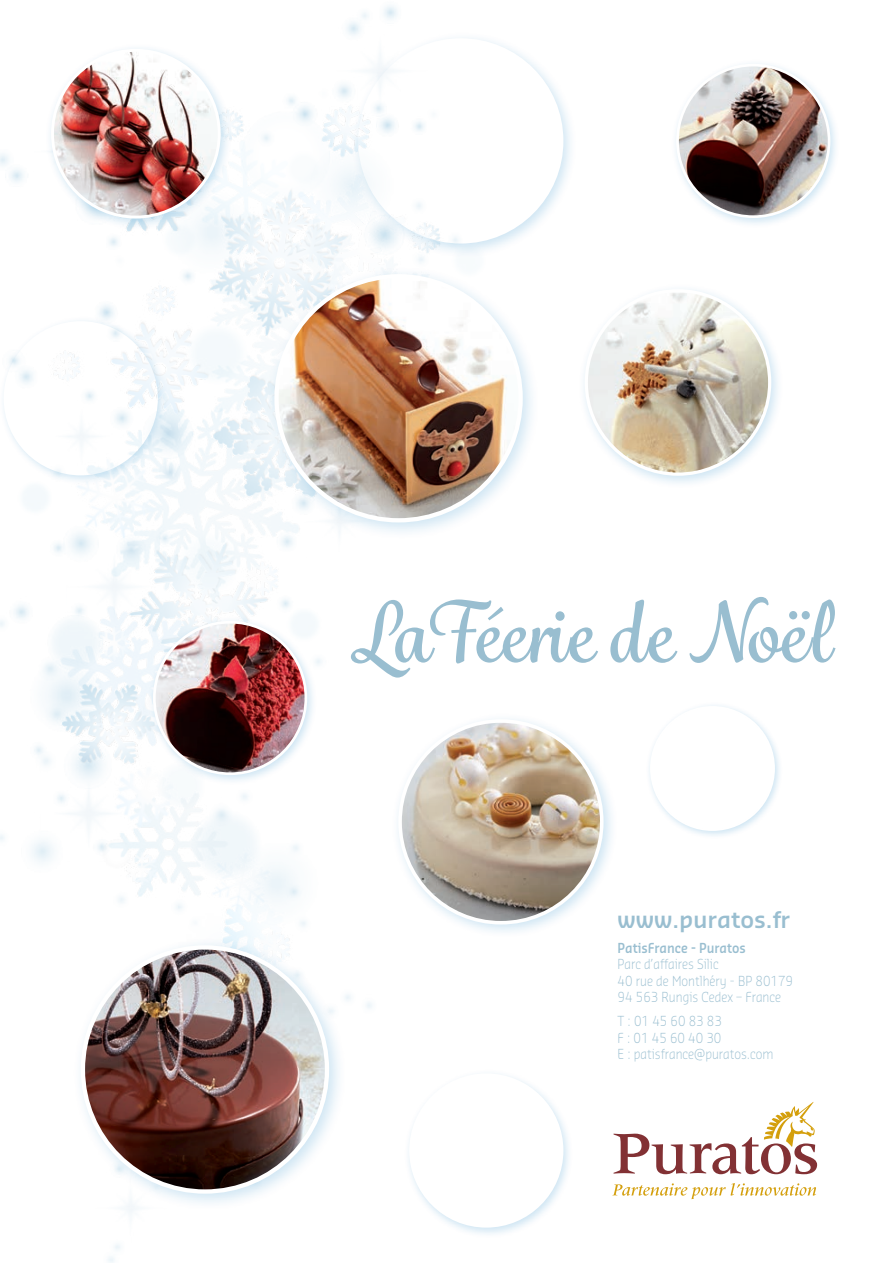
<style>
.page{position:relative;width:893px;height:1263px;background:#fff}
.page>*{position:absolute;margin:0;border:0;box-sizing:border-box;transform-origin:0 0}
.t1{font:700 81px "Grafolita Script";color:#99bed0}
.t2{font:600 22.5px "Sansa Std";color:#99bed0}
.t3{font:300 13.5px/16.2px "Sansa Std";color:#99bed0;scale:.89 1}
.s1{font-weight:600}
</style>
<div class="page">
<div style="left:646px;top:702px;width:137px;height:137px;background:#0079c2;opacity:.2"></div>
<div style="left:651px;top:707px;width:123px;height:123px;background:#fff;border-radius:50%"></div>
<img style="left:0;top:6px;width:664px;height:1257px">
<div style="left:671px;top:59px;width:170px;height:170px;background:#0079c2;opacity:.2"></div>
<img style="left:677px;top:65px;width:152px;height:152px;border-radius:76px">
<div style="left:676px;top:64px;width:154px;height:154px;border:3px solid #fff;border-radius:50%"></div>
<div style="left:45px;top:43px;width:188px;height:187px;background:#0079c2;opacity:.2"></div>
<img style="left:52px;top:50px;width:167px;height:167px;border-radius:83px">
<div style="left:265px;top:265px;width:275px;height:275px;background:#0079c2;opacity:.2"></div>
<img style="left:277px;top:276px;width:244px;height:244px;border-radius:122px">
<div style="left:391px;top:712px;width:227px;height:227px;background:#0079c2;opacity:.2"></div>
<img style="left:400px;top:721px;width:202px;height:202px;border-radius:101px">
<div style="left:398px;top:719px;width:206px;height:205px;border:4px solid #fff;border-radius:50%"></div>
<div style="left:578px;top:283px;width:206px;height:206px;background:#0079c2;opacity:.2"></div>
<img style="left:586px;top:291px;width:184px;height:183px;border-radius:92px">
<div style="left:71px;top:936px;width:276px;height:275px;background:#0079c2;opacity:.2"></div>
<img style="left:83px;top:947px;width:244px;height:244px;border-radius:122px">
<div style="left:148px;top:616px;width:170px;height:170px;background:#0079c2;opacity:.2"></div>
<img style="left:154px;top:622px;width:152px;height:152px;border-radius:76px">
<div style="left:153px;top:621px;width:154px;height:154px;border:3px solid #fff;border-radius:50%"></div>
<svg style="left:613px;top:1102px;width:204px;height:72px"></svg>
<svg style="left:612px;top:1183px;width:204px;height:16px"></svg>
<p class="t1" style="left:350px;top:578px;width:481px">LaFéerie de Noël</p>
<p class="t2" style="left:618px;top:905px;width:174px">www.puratos.fr</p>
<p class="t3" style="left:618px;top:939px;width:199px"><span class="s1">PatisFrance - Puratos<br></span>Parc d’affaires Silic<br>40 rue de Montlhéry - BP 80179<br>94 563 Rungis Cedex – France</p>
<p class="t3" style="left:618px;top:1013px;width:177px">T : 01 45 60 83 83<br>F : 01 45 60 40 30<br>E : patisfrance@puratos.com</p>
</div>
